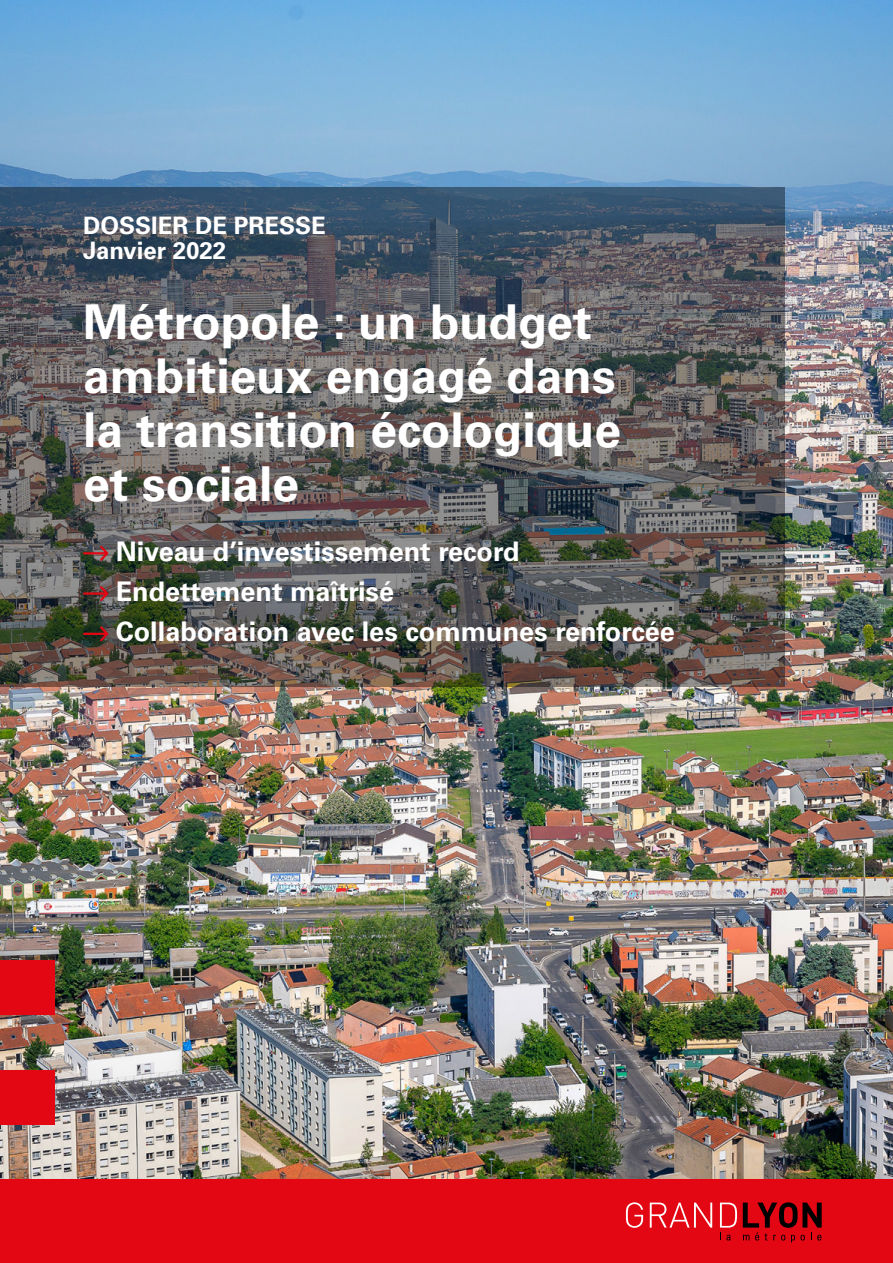
<style>
.page{position:relative;width:893px;height:1263px;background:#fff}
.page>*{position:absolute;margin:0;border:0;box-sizing:border-box;transform-origin:0 0}
.t1{font:700 48px/54px "Univers";color:#fff}
.t2{font:700 27px "Univers";color:#fff}
.t3{font:700 24px/25.5px "Univers";color:#fff}
</style>
<div class="page">
<img style="left:0;top:0;width:893px;height:1179px">
<img style="left:0;top:187px;width:784px;height:500px">
<svg style="left:83px;top:546px;width:26px;height:15px"></svg>
<svg style="left:83px;top:586px;width:26px;height:15px"></svg>
<svg style="left:83px;top:626px;width:26px;height:15px"></svg>
<div style="left:0;top:1179px;width:893px;height:84px;background:#e30613"></div>
<div style="left:0;top:960px;width:55px;height:55px;background:#e30613"></div>
<div style="left:0;top:1070px;width:55px;height:55px;background:#e30613"></div>
<svg style="left:626px;top:1202px;width:17px;height:26px"></svg>
<svg style="left:650px;top:1202px;width:62px;height:25px"></svg>
<svg style="left:743px;top:1202px;width:79px;height:40px"></svg>
<svg style="left:720px;top:1202px;width:17px;height:38px"></svg>
<p class="t3" style="left:83px;top:213px;width:244px">DOSSIER DE PRESSE<br>Janvier 2022</p>
<p class="t1" style="left:83px;top:295px;width:539px">Métropole : un budget ambitieux engagé dans la transition écologique et sociale</p>
<p class="t2" style="left:116px;top:535px;width:405px">Niveau d’investissement record</p>
<p class="t2" style="left:116px;top:576px;width:280px">Endettement maîtrisé</p>
<p class="t2" style="left:116px;top:616px;width:561px">Collaboration avec les communes renforcée</p>
</div>
